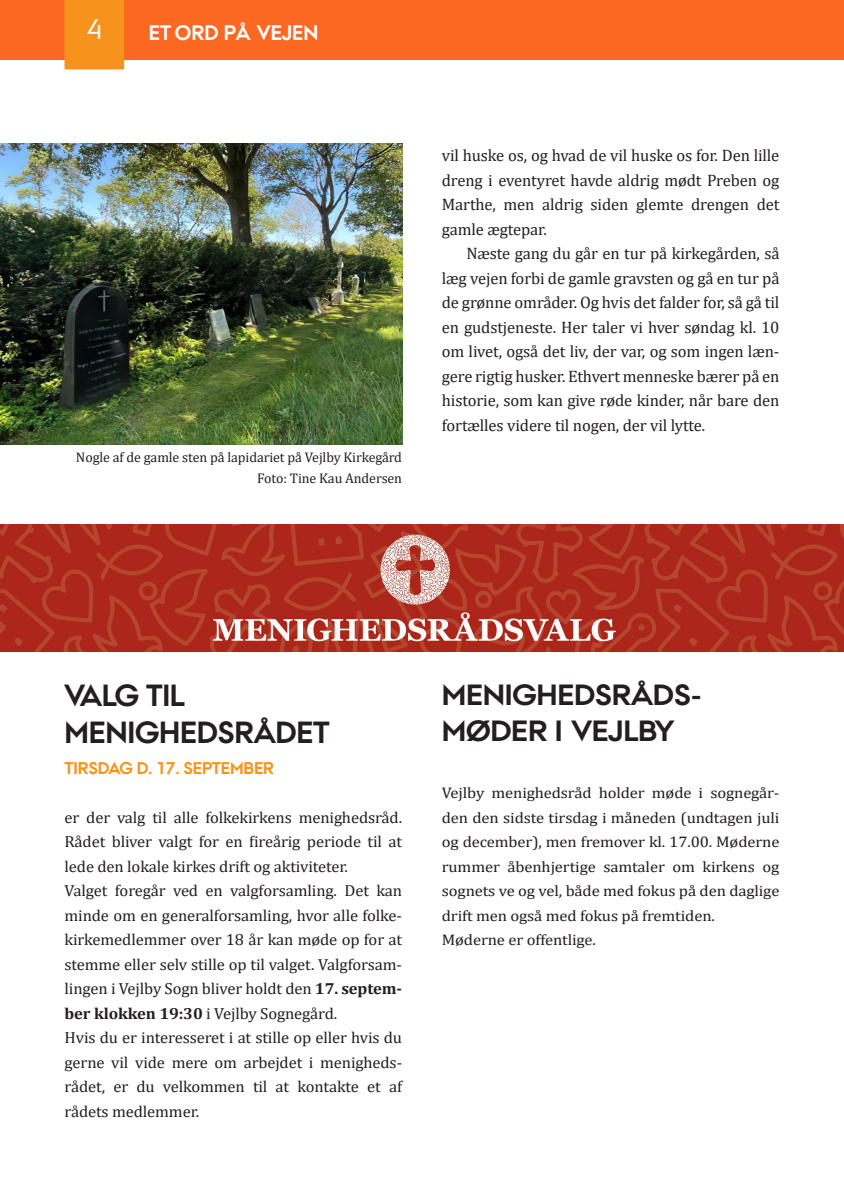
<style>
.page{position:relative;width:844px;height:1191px;background:#fff}
.page>*{position:absolute;margin:0;border:0;box-sizing:border-box;transform-origin:0 0}
.a_under_overskrift{font:700 30.45px "AU Passata";letter-spacing:-.01em;color:#231f20;scale:1.04 1}
.a_under_overskrift-2{font:700 29.05px "AU Passata";letter-spacing:-.01em;color:#231f20;scale:1.08 1}
.t1{font:28px "AU Passata";color:#fff}
.a_mellem{font:700 21px "AU Passata";color:#fff}
.Underrubrik{font:700 16.97px "AU Passata";letter-spacing:-.01em;color:#f7931d;scale:1.04 1}
.a_brod_indryk{font:16.62px/24.5px "Cambria";letter-spacing:-.01em;color:#231f20;text-align:justify}
.a_brod{font:16.1px/24.5px "Cambria";letter-spacing:-.01em;color:#231f20;text-align:justify;scale:1.04 1}
.a_brod-2{font:15.4px/24.5px "Cambria";letter-spacing:-.01em;color:#231f20;text-align:justify;scale:1.08 1}
.a_brod-3{font:14px "Cambria";letter-spacing:-.01em;color:#231f20}
.s1{font-weight:700}
</style>
<div class="page">
<div style="left:0;top:0;width:843px;height:60px;background:#fb6822"></div>
<div style="left:64px;top:0;width:60px;height:69px;background:#f7931d"></div>
<img style="left:0;top:144px;width:402px;height:300px">
<img style="left:0;top:524px;width:843px;height:127px">
<h3 class="t1" style="left:86px;top:13px;width:17px">4</h3>
<p class="a_mellem" style="left:149px;top:20px;width:171px">ET ORD PÅ VEJEN</p>
<p class="a_brod-3" style="left:76px;top:449px;width:327px">Nogle af de gamle sten på lapidariet på Vejlby Kirkegård</p>
<p class="a_brod-3" style="left:257px;top:470px;width:146px">Foto: Tine Kau Andersen</p>
<p class="a_brod_indryk" style="left:441px;top:143px;width:339px">vil huske os, og hvad de vil huske os for. Den lille dreng i eventyret havde aldrig mødt Preben og Marthe, men aldrig siden glemte drengen det gamle ægtepar.</p>
<p class="a_brod_indryk" style="left:441px;top:241px;width:339px;text-indent:24px">Næste gang du går en tur på kirkegården, så læg vejen forbi de gamle gravsten og gå en tur på de grønne områder. Og hvis det falder for, så gå til en gudstjeneste. Her taler vi hver søndag kl. 10 om livet, også det liv, der var, og som ingen læn&shy;gere rigtig husker. Ethvert menneske bærer på en historie, som kan give røde kinder, når bare den fortælles videre til nogen, der vil lytte.</p>
<p class="a_under_overskrift" style="left:64px;top:678px;width:117px">VALG TIL</p>
<p class="a_under_overskrift" style="left:64px;top:715px;width:256px">MENIGHEDSRÅDET</p>
<p class="Underrubrik" style="left:64px;top:758px;width:203px">TIRSDAG D. 17. SEPTEMBER</p>
<p class="a_brod" style="left:64px;top:805px;width:326px">er der valg til alle folkekirkens menighedsråd.<br>Rådet bliver valgt for en fireårig periode til at lede den lokale kirkes drift og aktiviteter.</p>
<p class="a_brod" style="left:64px;top:878px;width:326px">Valget foregår ved en valgforsamling. Det kan minde om en generalforsamling, hvor alle folke&shy;kirkemedlemmer over 18 år kan møde op for at stemme eller selv stille op til valget. Valgforsam&shy;lingen i Vejlby Sogn bliver holdt den <span class="s1">17. septem&shy;ber klokken 19:30</span> i Vejlby Sognegård.</p>
<p class="a_brod" style="left:64px;top:1025px;width:326px">Hvis du er interesseret i at stille op eller hvis du gerne vil vide mere om arbejdet i menigheds&shy;rådet, er du velkommen til at kontakte et af rådets medlemmer.</p>
<p class="a_under_overskrift-2" style="left:441px;top:678px;width:242px">MENIGHEDSRÅDS-</p>
<p class="a_under_overskrift-2" style="left:441px;top:713px;width:217px">MØDER I VEJLBY</p>
<p class="a_brod-2" style="left:441px;top:780px;width:314px">Vejlby menighedsråd holder møde i sognegår&shy;den den sidste tirsdag i måneden (undtagen juli og december), men fremover kl. 17.00. Møderne rummer åbenhjertige samtaler om kirkens og sognets ve og vel, både med fokus på den daglige drift men også med fokus på fremtiden.</p>
<p class="a_brod-2" style="left:441px;top:927px;width:144px">Møderne er offentlige.</p>
</div>
